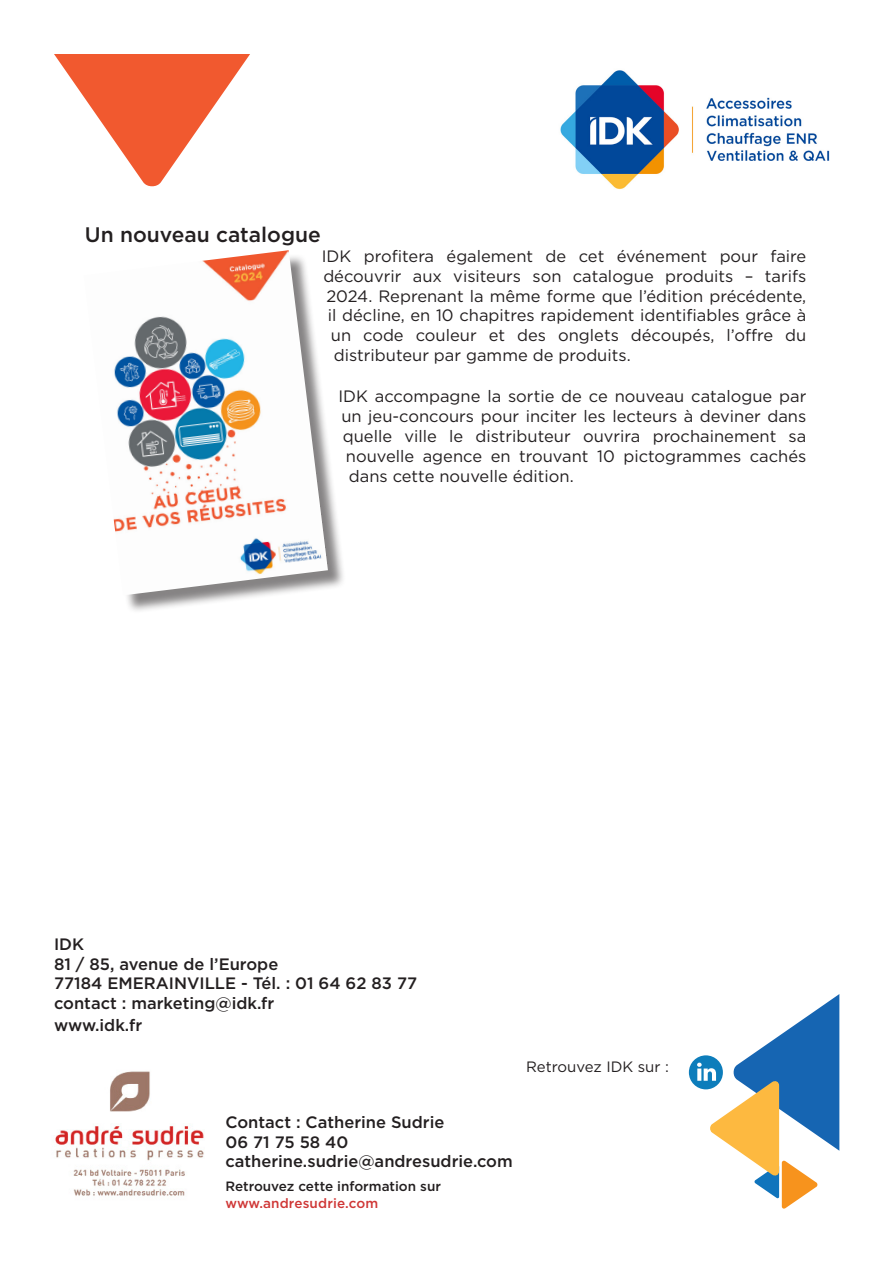
<style>
.page{position:relative;width:893px;height:1263px;background:#fff}
.page>*{position:absolute;margin:0;border:0;box-sizing:border-box;transform-origin:0 0}
.t1{font:500 21px "Gotham";color:#231f20}
.t2{font:16.5px "Gotham";color:#231f20}
.t3{font:500 16.5px "Gotham";color:#231f20}
.t4{font:15px "Gotham";color:#231f20}
.t5{font:500 13.5px "Gotham";color:#231f20}
.t6{font:500 13.5px "Gotham";letter-spacing:.01em;color:#cf3736}
</style>
<div class="page">
<svg style="left:54px;top:54px;width:196px;height:132px"></svg>
<img style="left:55px;top:1071px;width:149px;height:125px">
<div style="left:689px;top:1055px;width:34px;height:34px;background:#0d7dbb;border-radius:50%"></div>
<svg style="left:697px;top:994px;width:142px;height:215px"></svg>
<img style="left:560px;top:70px;width:270px;height:120px">
<div style="left:87px;top:253px;width:259px;height:360px;background:#231f20;opacity:.55"></div>
<img style="left:87px;top:250px;width:241px;height:345px">
<p class="t1" style="left:85px;top:221px;width:238px">Un nouveau catalogue</p>
<p class="t2" style="left:322px;top:246px;width:486px">IDK profitera également de cet événement pour faire</p>
<p class="t2" style="left:323px;top:265px;width:485px">découvrir aux visiteurs son catalogue produits – tarifs</p>
<p class="t2" style="left:326px;top:285px;width:481px">2024. Reprenant la même forme que l’édition précédente,</p>
<p class="t2" style="left:328px;top:305px;width:480px">il décline, en 10 chapitres rapidement identifiables grâce à</p>
<p class="t2" style="left:331px;top:325px;width:477px">un code couleur et des onglets découpés, l’offre du</p>
<p class="t2" style="left:334px;top:345px;width:298px">distributeur par gamme de produits.</p>
<p class="t2" style="left:338px;top:386px;width:470px">IDK accompagne la sortie de ce nouveau catalogue par</p>
<p class="t2" style="left:341px;top:406px;width:466px">un jeu-concours pour inciter les lecteurs à deviner dans</p>
<p class="t2" style="left:343px;top:426px;width:465px">quelle ville le distributeur ouvrira prochainement sa</p>
<p class="t2" style="left:346px;top:445px;width:462px">nouvelle agence en trouvant 10 pictogrammes cachés</p>
<p class="t2" style="left:349px;top:465px;width:226px">dans cette nouvelle édition.</p>
<p class="t3" style="left:54px;top:933px;width:32px">IDK</p>
<p class="t3" style="left:54px;top:953px;width:226px">81 / 85, avenue de l’Europe</p>
<p class="t3" style="left:54px;top:973px;width:365px">77184 EMERAINVILLE - Tél. : 01 64 62 83 77</p>
<p class="t3" style="left:54px;top:993px;width:222px">contact : marketing@idk.fr</p>
<p class="t3" style="left:54px;top:1014px;width:90px">www.idk.fr</p>
<p class="t4" style="left:526px;top:1057px;width:144px">Retrouvez IDK sur :</p>
<p class="t3" style="left:225px;top:1111px;width:221px">Contact : Catherine Sudrie</p>
<p class="t3" style="left:225px;top:1131px;width:125px">06 71 75 58 40</p>
<p class="t3" style="left:225px;top:1151px;width:289px">catherine.sudrie@andresudrie.com</p>
<p class="t5" style="left:225px;top:1178px;width:217px">Retrouvez cette information sur</p>
<p class="t6" style="left:225px;top:1194px;width:154px">www.andresudrie.com</p>
</div>
